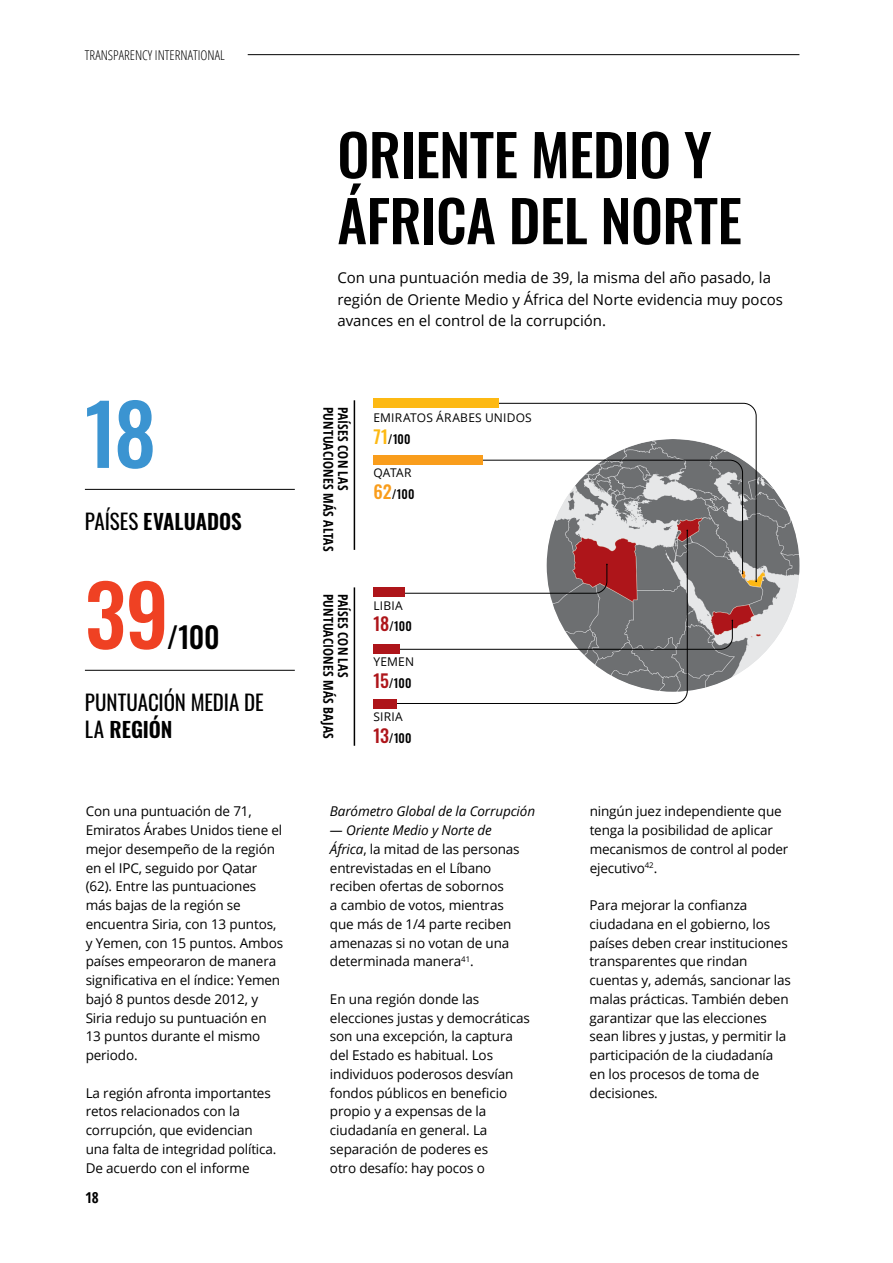
<style>
.page{position:relative;width:893px;height:1263px;background:#fff}
.page>*{position:absolute;margin:0;border:0;box-sizing:border-box;transform-origin:0 0}
.t1{font:500 82.95px "Oswald";color:#3b94d1}
.t2{font:500 82.95px "Oswald";color:#ef4123}
.t3{font:500 57px/66px "Oswald";letter-spacing:-.01em;color:#000}
.t4{font:500 29.1px "Oswald";color:#000}
.t5{font:21px/27px "Oswald";letter-spacing:-.005em;color:#000}
.t6{font:600 21px "Oswald";letter-spacing:.005em;color:#000}
.t7{font:15px/21.8px "Open Sans";color:#000}
.t8{font:700 15px "Open Sans Condensed";color:#000}
.t9{font:13.5px/18.8px "Open Sans";letter-spacing:-.01em;color:#000}
.t10{font:700 13.5px "Open Sans Condensed";letter-spacing:.015em;color:#000}
.t11{font:italic 13.5px "Open Sans";letter-spacing:-.01em;color:#000}
.t12{font:300 condensed 13.5px "Open Sans";color:#000}
.t13{font:12px "Open Sans";letter-spacing:.015em;color:#000}
.t14{font:500 12px "Oswald";color:#000}
.s1{font-weight:400}
.s2{font-weight:600}
.s3{font-size:18px;color:#fdb913}
.s4{font-size:18px;color:#f99d1c}
.s5{font-size:18px;color:#ae151a}
.s6{font-style:italic}
</style>
<div class="page">
<img style="left:547px;top:439px;width:252px;height:253px;border-radius:126px">
<hr style="left:85px;top:489px;width:210px;height:1px;background:#000">
<hr style="left:85px;top:670px;width:210px;height:1px;background:#000">
<svg style="left:483px;top:403px;width:273px;height:179px"></svg>
<svg style="left:688px;top:620px;width:45px;height:30px"></svg>
<svg style="left:394px;top:594px;width:294px;height:110px"></svg>
<svg style="left:405px;top:460px;width:338px;height:134px"></svg>
<hr style="left:354px;top:400px;width:1px;height:150px;background:#000">
<hr style="left:354px;top:587px;width:1px;height:159px;background:#000">
<div style="left:373px;top:398px;width:126px;height:10px;background:#fdb913"></div>
<div style="left:373px;top:455px;width:110px;height:10px;background:#f99d1c"></div>
<div style="left:373px;top:587px;width:32px;height:10px;background:#ae151a"></div>
<div style="left:373px;top:645px;width:27px;height:9px;background:#ae151a"></div>
<div style="left:373px;top:699px;width:23px;height:9px;background:#ae151a"></div>
<hr style="left:248px;top:54px;width:551px;height:1px;background:#000">
<p class="t12" style="left:85px;top:46px;width:141px">TRANSPARENCY INTERNATIONAL</p>
<h1 class="t1" style="left:85px;top:391px;width:73px">18</h1>
<h3 class="t6" style="left:85px;top:510px;width:159px"><span class="s1">PAÍSES</span> EVALUADOS</h3>
<h1 class="t2" style="left:85px;top:572px;width:85px">39</h1>
<h3 class="t4" style="left:167px;top:622px;width:55px">/100</h3>
<h3 class="t5" style="left:85px;top:686px;width:180px">PUNTUACIÓN MEDIA DE<br>LA <span class="s2">REGIÓN</span></h3>
<p class="t9" style="left:86px;top:802px;width:199px">Con una puntuación de 71,<br>Emiratos Árabes Unidos tiene el mejor desempeño de la región en el IPC, seguido por Qatar (62). Entre las puntuaciones más bajas de la región se encuentra Siria, con 13 puntos, y Yemen, con 15 puntos. Ambos países empeoraron de manera significativa en el índice: Yemen bajó 8 puntos desde 2012, y<br>Siria redujo su puntuación en<br>13 puntos durante el mismo periodo.</p>
<p class="t9" style="left:86px;top:1083px;width:192px">La región afronta importantes retos relacionados con la corrupción, que evidencian una falta de integridad política.<br>De acuerdo con el informe</p>
<p class="t8" style="left:85px;top:1187px;width:15px">18</p>
<h2 class="t3" style="left:337px;top:126px;width:406px">ORIENTE MEDIO Y<br>ÁFRICA DEL NORTE</h2>
<p class="t7" style="left:337px;top:266px;width:447px">Con una puntuación media de 39, la misma del año pasado, la región de Oriente Medio y África del Norte evidencia muy pocos avances en el control de la corrupción.</p>
<p class="t10" style="left:338px;top:407px;width:146px;rotate:90deg">PUNTUACIONES MÁS ALTAS</p>
<p class="t10" style="left:352px;top:407px;width:85px;rotate:90deg">PAÍSES CON LAS</p>
<p class="t10" style="left:338px;top:593px;width:147px;rotate:90deg">PUNTUACIONES MÁS BAJAS</p>
<p class="t10" style="left:352px;top:593px;width:85px;rotate:90deg">PAÍSES CON LAS</p>
<p class="t13" style="left:373px;top:409px;width:160px">EMIRATOS ÁRABES UNIDOS</p>
<p class="t14" style="left:373px;top:433px;width:39px"><span class="s3">71</span>/100</p>
<p class="t14" style="left:373px;top:487px;width:43px"><span class="s4">62</span>/100</p>
<p class="t13" style="left:373px;top:464px;width:40px">QATAR</p>
<p class="t13" style="left:373px;top:597px;width:31px">LIBIA</p>
<p class="t14" style="left:373px;top:620px;width:40px"><span class="s5">18</span>/100</p>
<p class="t13" style="left:373px;top:653px;width:42px">YEMEN</p>
<p class="t14" style="left:373px;top:677px;width:40px"><span class="s5">15</span>/100</p>
<p class="t14" style="left:373px;top:732px;width:40px"><span class="s5">13</span>/100</p>
<p class="t13" style="left:373px;top:708px;width:31px">SIRIA</p>
<p class="t11" style="left:330px;top:802px;width:207px">Barómetro Global de la Corrupción</p>
<p class="t9" style="left:330px;top:820px;width:191px"><span class="s6">— Oriente Medio y Norte de<br>África</span>, la mitad de las personas entrevistadas en el Líbano reciben ofertas de sobornos<br>a cambio de votos, mientras que más de 1/4 parte reciben amenazas si no votan de una determinada manera<sup>41</sup>.</p>
<p class="t9" style="left:330px;top:989px;width:201px">En una región donde las elecciones justas y democráticas son una excepción, la captura del Estado es habitual. Los individuos poderosos desvían fondos públicos en beneficio propio y a expensas de la ciudadanía en general. La separación de poderes es<br>otro desafío: hay pocos o</p>
<p class="t9" style="left:590px;top:802px;width:200px">ningún juez independiente que tenga la posibilidad de aplicar mecanismos de control al poder ejecutivo<sup>42</sup>.</p>
<p class="t9" style="left:590px;top:895px;width:203px">Para mejorar la confianza ciudadana en el gobierno, los países deben crear instituciones transparentes que rindan cuentas y, además, sancionar las malas prácticas. También deben garantizar que las elecciones sean libres y justas, y permitir la participación de la ciudadanía en los procesos de toma de decisiones.</p>
</div>
